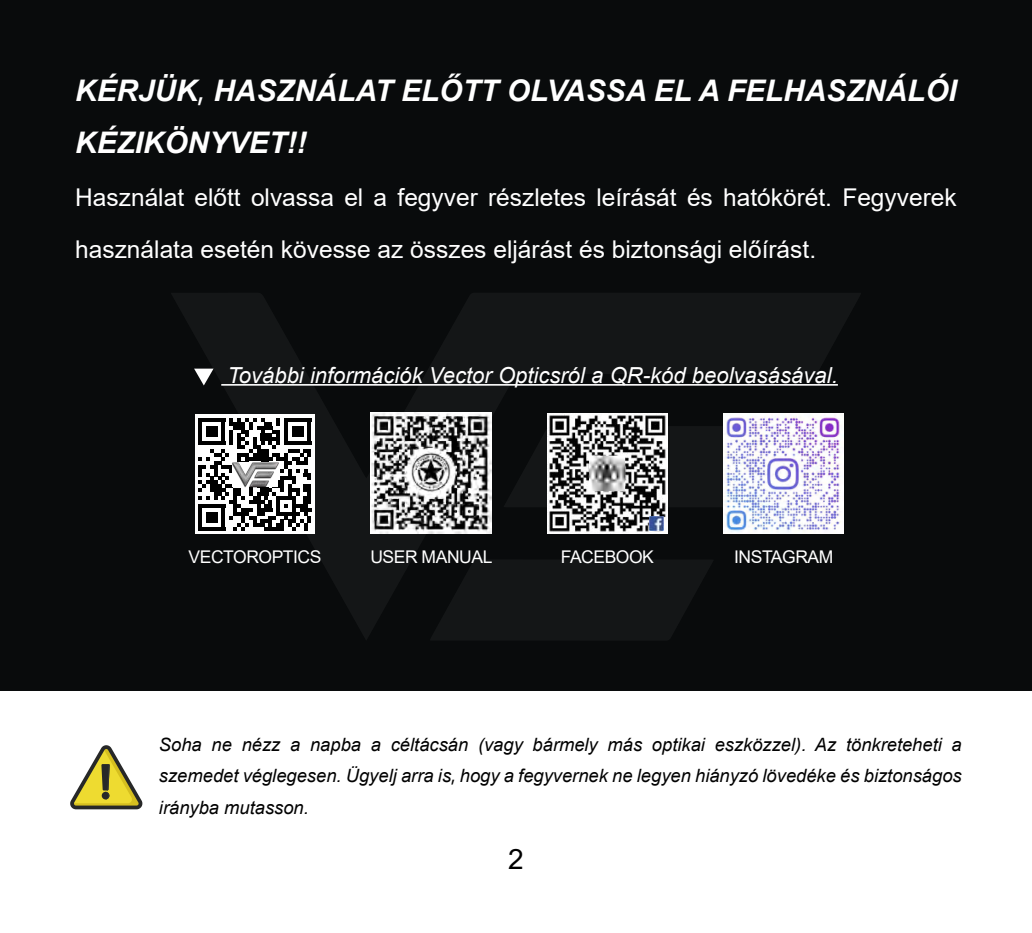
<style>
.page{position:relative;width:1032px;height:933px;background:#fff}
.page>*{position:absolute;margin:0;border:0;box-sizing:border-box;transform-origin:0 0}
.t1{font:italic 700 29.75px/52.5px "Arial";color:#fff}
.t2{font:28px "Arial";color:#000}
.t3{font:24.5px/52.5px "Arial";color:#fff}
.t4{font:italic 22.05px "Arial";color:#fff}
.t5{font:italic 18.2px/31.5px "Arial";color:#020202;text-align:justify}
.t6{font:17.5px "Arial";letter-spacing:-.025em;color:#fff}
.s1{font-family:"Microsoft Ya Hei";font-weight:400;font-style:normal}
.s2{font-family:"Microsoft Ya Hei";font-style:normal}
</style>
<div class="page">
<svg style="left:70px;top:745px;width:73px;height:64px"></svg>
<div style="left:0;top:0;width:1032px;height:691px;background:#090b0c"></div>
<svg style="left:172px;top:293px;width:689px;height:346px"></svg>
<svg style="left:430px;top:559px;width:284px;height:81px"></svg>
<svg style="left:503px;top:426px;width:220px;height:81px"></svg>
<img style="left:547px;top:414px;width:120px;height:119px">
<img style="left:650px;top:516px;width:14px;height:14px">
<img style="left:589px;top:456px;width:35px;height:35px">
<img style="left:371px;top:413px;width:120px;height:120px">
<img style="left:723px;top:414px;width:121px;height:120px">
<div style="left:195px;top:414px;width:120px;height:120px;background:#fff"></div>
<svg style="left:198px;top:418px;width:113px;height:113px"></svg>
<img style="left:233px;top:462px;width:45px;height:25px">
<hr style="left:221px;top:384px;width:617px;height:2px;background:#fff">
<svg style="left:194px;top:368px;width:20px;height:17px"></svg>
<h1 class="t1" style="left:75px;top:65px;width:883px">KÉRJÜK<span class="s1">,</span> HASZNÁLAT ELŐTT OLVASSA EL A FELHASZNÁLÓI<br>KÉZIKÖNYVET!!</h1>
<h3 class="t3" style="left:75px;top:171px;width:883px">Használat előtt olvassa el a fegyver részletes leírását és hatókörét. Fegyverek használata esetén kövesse az összes eljárást és biztonsági előírást.</h3>
<p class="t4" style="left:227px;top:360px;width:612px">További információk Vector Opticsról a QR-kód beolvasásával.</p>
<p class="t6" style="left:189px;top:544px;width:134px">VECTOROPTICS</p>
<p class="t6" style="left:370px;top:544px;width:124px">USER MANUAL</p>
<p class="t6" style="left:561px;top:544px;width:95px">FACEBOOK</p>
<p class="t6" style="left:734px;top:544px;width:101px">INSTAGRAM</p>
<p class="t5" style="left:159px;top:728px;width:804px">Soha ne nézz a napba a céltácsán (vagy bármely más optikai eszközzel). Az tönkreteheti a szemedet véglegesen. Ügyelj arra is<span class="s2">,</span> hogy a fegyvernek ne legyen hiányzó lövedéke és biztonságos irányba mutasson.</p>
<h2 class="t2" style="left:508px;top:840px;width:17px">2</h2>
</div>
